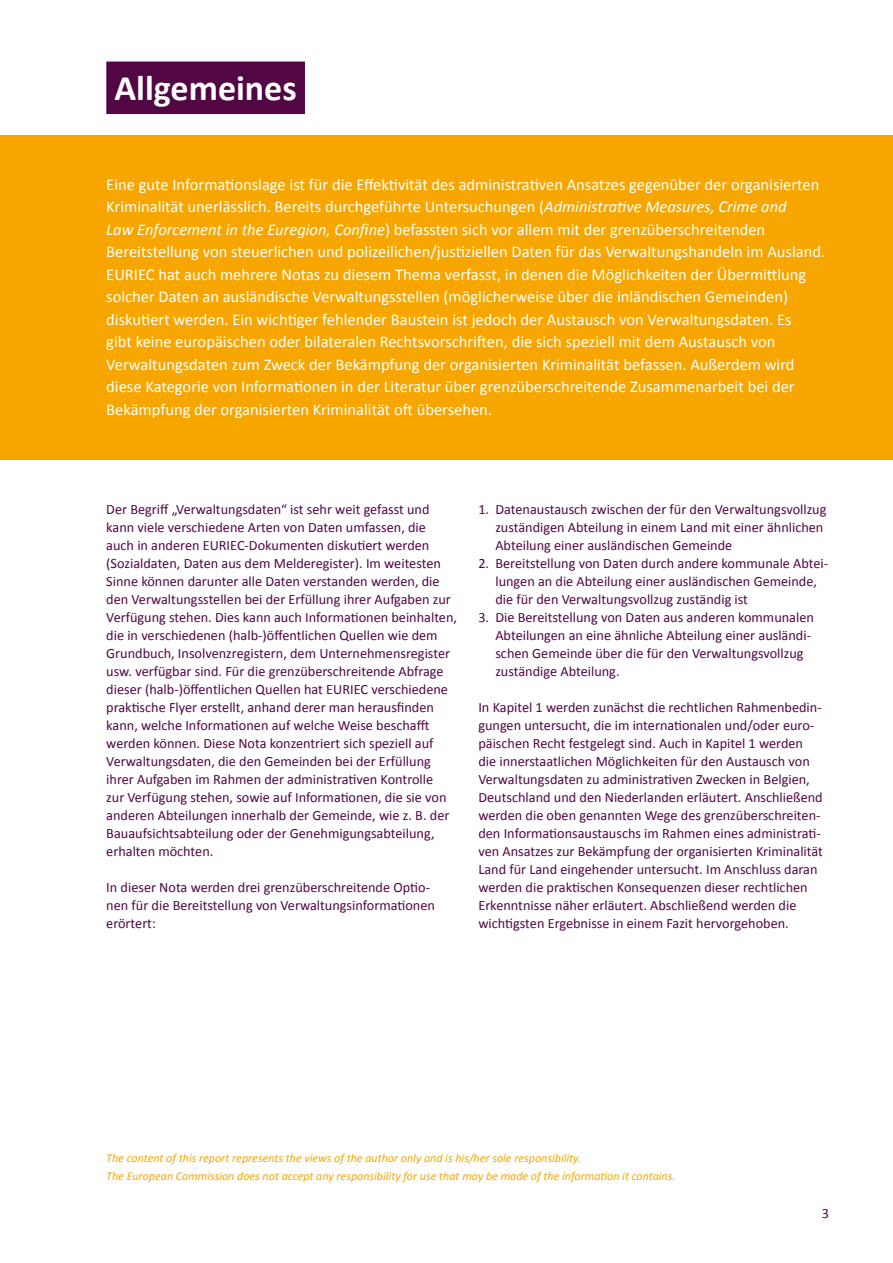
<style>
.page{position:relative;width:893px;height:1263px;background:#fff}
.page>*{position:absolute;margin:0;border:0;box-sizing:border-box;transform-origin:0 0}
.t1{font:700 36px "Calibri";color:#fff}
.t2{font:16.5px/22.5px "Calibri";color:#fff}
.t3{font:14.25px/18px "Calibri";color:#520644}
.t4{font:italic 12px/18px "Calibri";color:#f7a600}
.s1{font-style:italic}
</style>
<div class="page">
<hr style="left:0;top:0;width:1px;height:1263px;background:#520644">
<div style="left:106px;top:62px;width:199px;height:52px;background:#520644"></div>
<div style="left:0;top:136px;width:893px;height:324px;background:#f7a600"></div>
<h1 class="t1" style="left:114px;top:62px;width:184px">Allgemeines</h1>
<p class="t2" style="left:106px;top:173px;width:720px">Eine gute Informationslage ist für die Effektivität des administrativen Ansatzes gegenüber der organisierten Kriminalität unerlässlich. Bereits durchgeführte Untersuchungen (<span class="s1">Administrative Measures, Crime and<br>Law Enforcement in the Euregion, Confine</span>) befassten sich vor allem mit der grenzüberschreitenden Bereitstellung von steuerlichen und polizeilichen/justiziellen Daten für das Verwaltungshandeln im Ausland.<br>EURIEC hat auch mehrere Notas zu diesem Thema verfasst, in denen die Möglichkeiten der Übermittlung solcher Daten an ausländische Verwaltungsstellen (möglicherweise über die inländischen Gemeinden) diskutiert werden. Ein wichtiger fehlender Baustein ist jedoch der Austausch von Verwaltungsdaten. Es<br>gibt keine europäischen oder bilateralen Rechtsvorschriften, die sich speziell mit dem Austausch von Verwaltungsdaten zum Zweck der Bekämpfung der organisierten Kriminalität befassen. Außerdem wird diese Kategorie von Informationen in der Literatur über grenzüberschreitende Zusammenarbeit bei der Bekämpfung der organisierten Kriminalität oft übersehen.</p>
<p class="t3" style="left:106px;top:500px;width:352px">Der Begriff „Verwaltungsdaten“ ist sehr weit gefasst und kann viele verschiedene Arten von Daten umfassen, die auch in anderen EURIEC-Dokumenten diskutiert werden (Sozialdaten, Daten aus dem Melderegister). Im weitesten Sinne können darunter alle Daten verstanden werden, die den Verwaltungsstellen bei der Erfüllung ihrer Aufgaben zur Verfügung stehen. Dies kann auch Informationen beinhalten, die in verschiedenen (halb-)öffentlichen Quellen wie dem Grundbuch, Insolvenzregistern, dem Unternehmensregister usw. verfügbar sind. Für die grenzüberschreitende Abfrage dieser (halb-)öffentlichen Quellen hat EURIEC verschiedene praktische Flyer erstellt, anhand derer man herausfinden kann, welche Informationen auf welche Weise beschafft werden können. Diese Nota konzentriert sich speziell auf Verwaltungsdaten, die den Gemeinden bei der Erfüllung ihrer Aufgaben im Rahmen der administrativen Kontrolle<br>zur Verfügung stehen, sowie auf Informationen, die sie von anderen Abteilungen innerhalb der Gemeinde, wie z. B. der Bauaufsichtsabteilung oder der Genehmigungsabteilung, erhalten möchten.</p>
<p class="t3" style="left:106px;top:878px;width:330px">In dieser Nota werden drei grenzüberschreitende Optio&shy;nen für die Bereitstellung von Verwaltungsinformationen erörtert:</p>
<p class="t3" style="left:495px;top:500px;width:333px;text-indent:-17px">1. Datenaustausch zwischen der für den Verwaltungsvollzug zuständigen Abteilung in einem Land mit einer ähnlichen<br>Abteilung einer ausländischen Gemeinde</p>
<p class="t3" style="left:495px;top:554px;width:334px;text-indent:-17px">2. Bereitstellung von Daten durch andere kommunale Abtei&shy;lungen an die Abteilung einer ausländischen Gemeinde, die für den Verwaltungsvollzug zuständig ist</p>
<p class="t3" style="left:495px;top:608px;width:320px;text-indent:-17px">3. Die Bereitstellung von Daten aus anderen kommunalen Abteilungen an eine ähnliche Abteilung einer ausländi&shy;schen Gemeinde über die für den Verwaltungsvollzug zuständige Abteilung.</p>
<p class="t3" style="left:478px;top:698px;width:346px">In Kapitel 1 werden zunächst die rechtlichen Rahmenbedin&shy;gungen untersucht, die im internationalen und/oder euro&shy;päischen Recht festgelegt sind. Auch in Kapitel 1 werden die innerstaatlichen Möglichkeiten für den Austausch von Verwaltungsdaten zu administrativen Zwecken in Belgien, Deutschland und den Niederlanden erläutert. Anschließend werden die oben genannten Wege des grenzüberschreiten&shy;den Informationsaustauschs im Rahmen eines administrati&shy;ven Ansatzes zur Bekämpfung der organisierten Kriminalität Land für Land eingehender untersucht. Im Anschluss daran werden die praktischen Konsequenzen dieser rechtlichen Erkenntnisse näher erläutert. Abschließend werden die wichtigsten Ergebnisse in einem Fazit hervorgehoben.</p>
<p class="t4" style="left:106px;top:1148px;width:571px">The content of this report represents the views of the author only and is his/her sole responsibility.<br>The European Commission does not accept any responsibility for use that may be made of the information it contains.</p>
<p class="t3" style="left:822px;top:1204px;width:9px">3</p>
</div>
